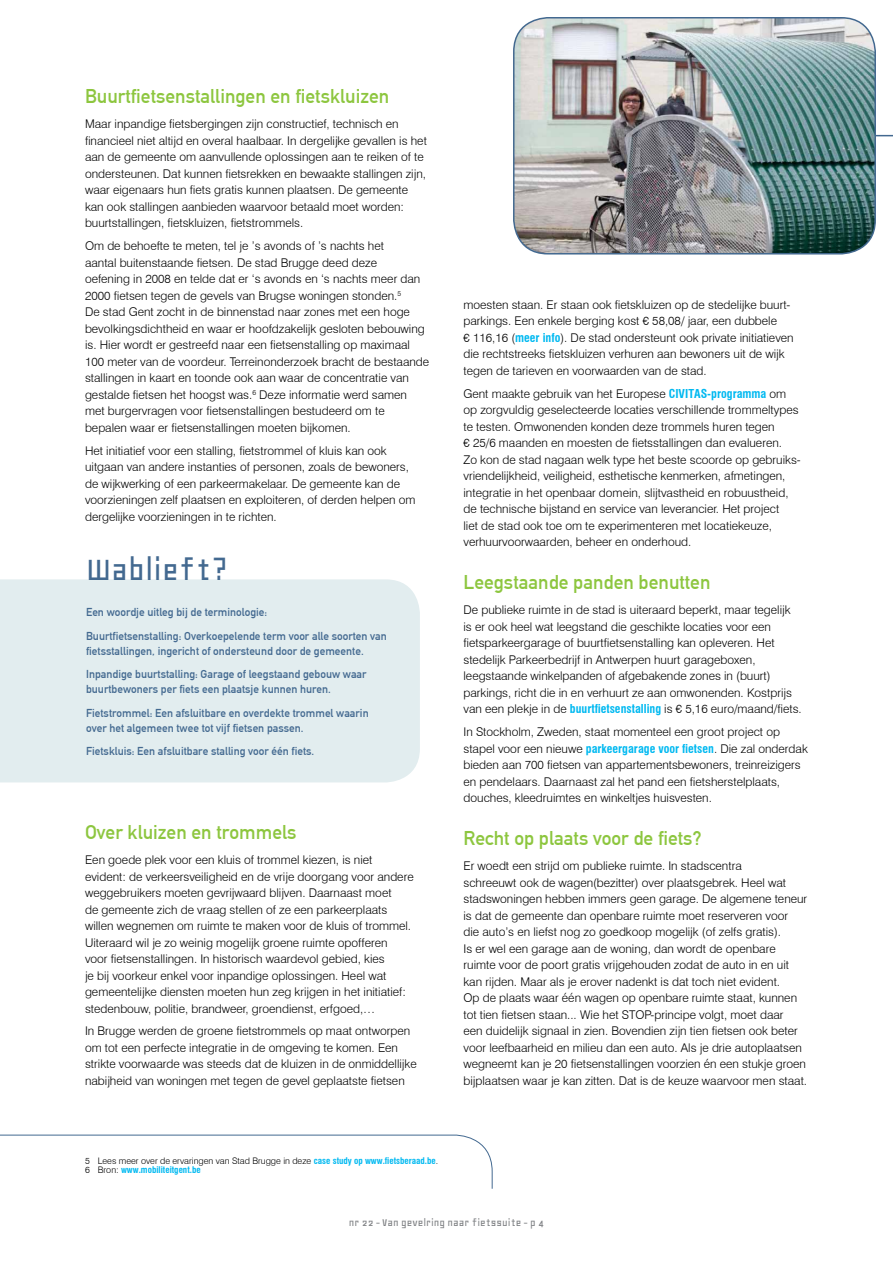
<style>
.page{position:relative;width:893px;height:1263px;background:#fff}
.page>*{position:absolute;margin:0;border:0;box-sizing:border-box;transform-origin:0 0}
.t1{font:36px "Geo";color:#436990}
.t2{font:19.5px "DIN Mittelschrift Alternate";color:#8dc63f}
.t3{font:300 12px/16.5px "Swiss 721 BT";color:#000}
.t4{font:12px "Geo";color:#808285}
.t5{font:11.25px/23.5px "DIN Mittelschrift Alternate";color:#436990}
.t6{font:300 9px/9px "Swiss 721 BT";color:#000}
.s1{font-weight:700;font-stretch:condensed;color:#00b9f1}
</style>
<div class="page">
<div style="left:0;top:579px;width:420px;height:203px;background:#e2edef"></div>
<svg style="left:0;top:1134px;width:493px;height:55px"></svg>
<hr style="left:671px;top:135px;width:222px;height:1px;background:#436990">
<img style="left:514px;top:18px;width:361px;height:236px">
<div style="left:513px;top:17px;width:363px;height:237px;border:2px solid #436990;border-radius:34px"></div>
<h2 class="t2" style="left:85px;top:85px;width:306px">Buurtfietsenstallingen en fietskluizen</h2>
<p class="t3" style="left:85px;top:116px;width:343px">Maar inpandige fietsbergingen zijn constructief, technisch en financieel niet altijd en overal haalbaar. In dergelijke gevallen is het aan de gemeente om aanvullende oplossingen aan te reiken of te ondersteunen. Dat kunnen fietsrekken en bewaakte stallingen zijn, waar eigenaars hun fiets gratis kunnen plaatsen. De gemeente kan ook stallingen aanbieden waarvoor betaald moet worden: buurtstallingen, fietskluizen, fietstrommels.</p>
<p class="t3" style="left:85px;top:238px;width:346px">Om de behoefte te meten, tel je ’s avonds of ’s nachts het<br>aantal buitenstaande fietsen. De stad Brugge deed deze<br>oefening in 2008 en telde dat er ‘s avonds en ‘s nachts meer dan 2000 fietsen tegen de gevels van Brugse woningen stonden.<sup>5<br></sup>De stad Gent zocht in de binnenstad naar zones met een hoge bevolkingsdichtheid en waar er hoofdzakelijk gesloten bebouwing is. Hier wordt er gestreefd naar een fietsenstalling op maximaal 100 meter van de voordeur. Terreinonderzoek bracht de bestaande stallingen in kaart en toonde ook aan waar de concentratie van gestalde fietsen het hoogst was.<sup>6</sup> Deze informatie werd samen met burgervragen voor fietsenstallingen bestudeerd om te bepalen waar er fietsenstallingen moeten bijkomen.</p>
<p class="t3" style="left:85px;top:442px;width:332px">Het initiatief voor een stalling, fietstrommel of kluis kan ook uitgaan van andere instanties of personen, zoals de bewoners, de wijkwerking of een parkeermakelaar. De gemeente kan de voorzieningen zelf plaatsen en exploiteren, of derden helpen om dergelijke voorzieningen in te richten.</p>
<h1 class="t1" style="left:86px;top:551px;width:144px">Wablieft?</h1>
<p class="t5" style="left:86px;top:600px;width:302px">Een woordje uitleg bij de terminologie:<br>Buurtfietsenstalling: Overkoepelende term voor alle soorten van</p>
<p class="t5" style="left:86px;top:639px;width:282px">fietsstallingen, ingericht of ondersteund door de gemeente.<br>Inpandige buurtstalling: Garage of leegstaand gebouw waar</p>
<p class="t5" style="left:86px;top:677px;width:284px">buurtbewoners per fiets een plaatsje kunnen huren.<br>Fietstrommel: Een afsluitbare en overdekte trommel waarin</p>
<p class="t5" style="left:86px;top:716px;width:230px">over het algemeen twee tot vijf fietsen passen.<br>Fietskluis: Een afsluitbare stalling voor één fiets.</p>
<h2 class="t2" style="left:85px;top:821px;width:213px">Over kluizen en trommels</h2>
<p class="t3" style="left:85px;top:851px;width:330px">Een goede plek voor een kluis of trommel kiezen, is niet evident: de verkeersveiligheid en de vrije doorgang voor andere weggebruikers moeten gevrijwaard blijven. Daarnaast moet<br>de gemeente zich de vraag stellen of ze een parkeerplaats willen wegnemen om ruimte te maken voor de kluis of trommel.<br>Uiteraard wil je zo weinig mogelijk groene ruimte opofferen<br>voor fietsenstallingen. In historisch waardevol gebied, kies<br>je bij voorkeur enkel voor inpandige oplossingen. Heel wat gemeentelijke diensten moeten hun zeg krijgen in het initiatief: stedenbouw, politie, brandweer, groendienst, erfgoed,…</p>
<p class="t3" style="left:85px;top:1023px;width:333px">In Brugge werden de groene fietstrommels op maat ontworpen om tot een perfecte integratie in de omgeving te komen. Een strikte voorwaarde was steeds dat de kluizen in de onmiddellijke nabijheid van woningen met tegen de gevel geplaatste fietsen</p>
<p class="t3" style="left:463px;top:296px;width:332px">moesten staan. Er staan ook fietskluizen op de stedelijke buurt&shy;parkings. Een enkele berging kost € 58,08/ jaar, een dubbele<br>€ 116,16 (<span class="s1">meer info</span>). De stad ondersteunt ook private initiatieven die rechtstreeks fietskluizen verhuren aan bewoners uit de wijk tegen de tarieven en voorwaarden van de stad.</p>
<p class="t3" style="left:463px;top:385px;width:339px">Gent maakte gebruik van het Europese <span class="s1">CIVITAS-programma</span> om op zorgvuldig geselecteerde locaties verschillende trommeltypes te testen. Omwonenden konden deze trommels huren tegen<br>€ 25/6 maanden en moesten de fietsstallingen dan evalueren.<br>Zo kon de stad nagaan welk type het beste scoorde op gebruiks&shy;vriendelijkheid, veiligheid, esthetische kenmerken, afmetingen, integratie in het openbaar domein, slijtvastheid en robuustheid, de technische bijstand en service van leverancier. Het project<br>liet de stad ook toe om te experimenteren met locatiekeuze, verhuurvoorwaarden, beheer en onderhoud.</p>
<h2 class="t2" style="left:463px;top:571px;width:249px">Leegstaande panden benutten</h2>
<p class="t3" style="left:463px;top:602px;width:340px">De publieke ruimte in de stad is uiteraard beperkt, maar tegelijk is er ook heel wat leegstand die geschikte locaties voor een fietsparkeergarage of buurtfietsenstalling kan opleveren. Het stedelijk Parkeerbedrijf in Antwerpen huurt garageboxen, leegstaande winkelpanden of afgebakende zones in (buurt) parkings, richt die in en verhuurt ze aan omwonenden. Kostprijs van een plekje in de <span class="s1">buurtfietsenstalling</span> is € 5,16 euro/maand/fiets.</p>
<p class="t3" style="left:463px;top:723px;width:346px">In Stockholm, Zweden, staat momenteel een groot project op stapel voor een nieuwe <span class="s1">parkeergarage voor fietsen</span>. Die zal onderdak bieden aan 700 fietsen van appartementsbewoners, treinreizigers en pendelaars. Daarnaast zal het pand een fietsherstelplaats, douches, kleedruimtes en winkeltjes huisvesten.</p>
<h2 class="t2" style="left:463px;top:827px;width:240px">Recht op plaats voor de fiets?</h2>
<p class="t3" style="left:463px;top:857px;width:345px">Er woedt een strijd om publieke ruimte. In stadscentra<br>schreeuwt ook de wagen(bezitter) over plaatsgebrek. Heel wat stadswoningen hebben immers geen garage. De algemene teneur is dat de gemeente dan openbare ruimte moet reserveren voor<br>die auto’s en liefst nog zo goedkoop mogelijk (of zelfs gratis).<br>Is er wel een garage aan de woning, dan wordt de openbare ruimte voor de poort gratis vrijgehouden zodat de auto in en uit kan rijden. Maar als je erover nadenkt is dat toch niet evident.<br>Op de plaats waar één wagen op openbare ruimte staat, kunnen tot tien fietsen staan... Wie het STOP-principe volgt, moet daar<br>een duidelijk signaal in zien. Bovendien zijn tien fietsen ook beter voor leefbaarheid en milieu dan een auto. Als je drie autoplaatsen wegneemt kan je 20 fietsenstallingen voorzien én een stukje groen bijplaatsen waar je kan zitten. Dat is de keuze waarvoor men staat.</p>
<p class="t6" style="left:85px;top:1156px;width:355px">5 Lees meer over de ervaringen van Stad Brugge in deze <span class="s1">case study op www.fietsberaad.be</span>.<br>6 Bron: <span class="s1">www.mobiliteitgent.be</span></p>
<p class="t4" style="left:349px;top:1216px;width:197px">nr 22 - Van gevelring naar fietssuite - p 4</p>
</div>
